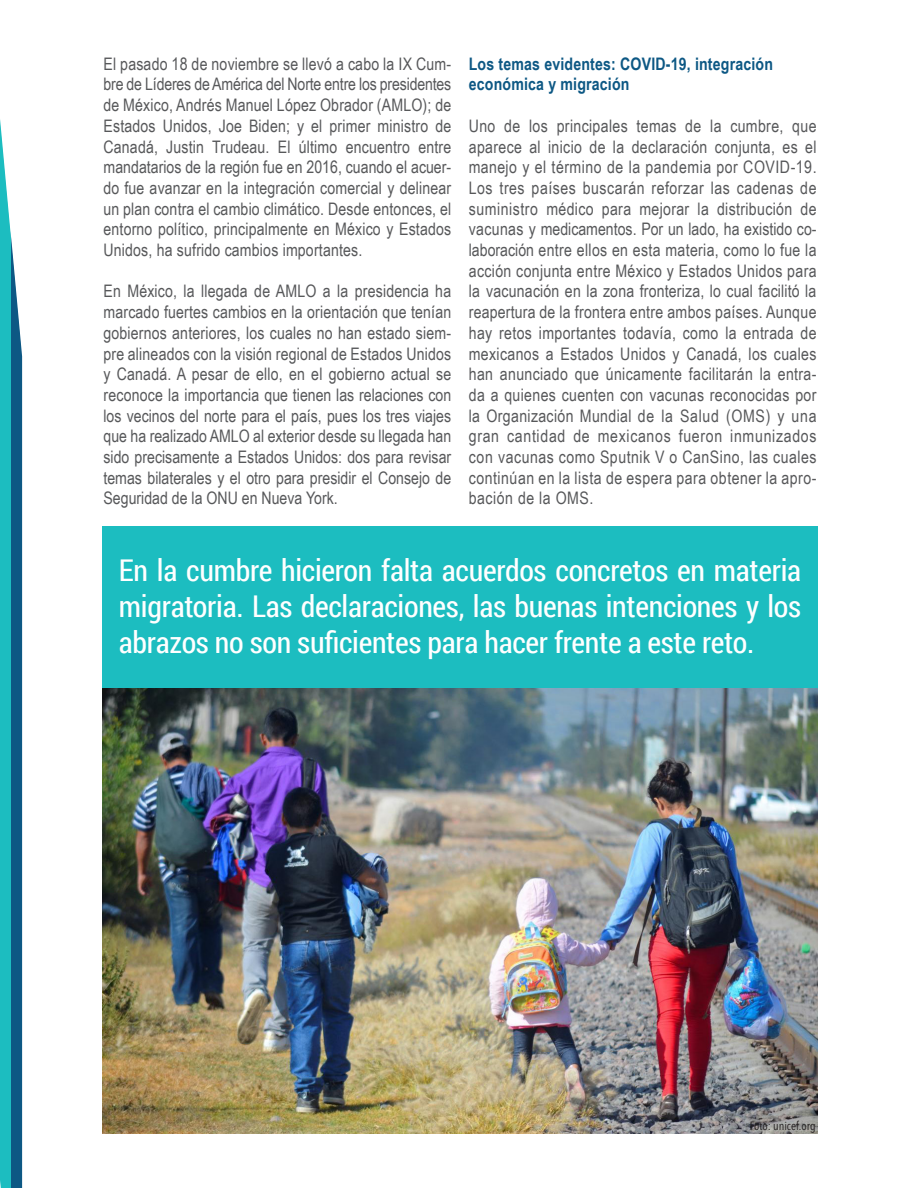
<style>
.page{position:relative;width:918px;height:1188px;background:#fff}
.page>*{position:absolute;margin:0;border:0;box-sizing:border-box;transform-origin:0 0}
.t1{font:30px/36px "Roboto Condensed";letter-spacing:-.01em;color:#fff;text-align:justify}
.t2{font:17.25px/20.7px "Arial Narrow";letter-spacing:.01em;color:#57585a;text-align:justify}
.t3{font:700 17.25px/20.7px "Arial Narrow";letter-spacing:.01em;color:#0d5884}
.t4{font:12px "Avenir Next Condensed";color:#231f20}
</style>
<div class="page">
<svg style="left:0;top:119px;width:22px;height:1069px;background:#2e9aad"></svg>
<div style="left:102px;top:526px;width:716px;height:163px;background:#1cbdc0"></div>
<img style="left:102px;top:689px;width:716px;height:445px">
<p class="t2" style="left:104px;top:53px;width:349px">El pasado 18 de noviembre se llevó a cabo la IX Cum&shy;bre de Líderes de América del Norte entre los presidentes de México, Andrés Manuel López Obrador (AMLO); de Estados Unidos, Joe Biden; y el primer ministro de Canadá, Justin Trudeau. El último encuentro entre mandatarios de la región fue en 2016, cuando el acuer&shy;do fue avanzar en la integración comercial y delinear un plan contra el cambio climático. Desde entonces, el entorno político, principalmente en México y Estados Unidos, ha sufrido cambios importantes.</p>
<p class="t2" style="left:104px;top:280px;width:349px">En México, la llegada de AMLO a la presidencia ha marcado fuertes cambios en la orientación que tenían gobiernos anteriores, los cuales no han estado siem&shy;pre alineados con la visión regional de Estados Unidos y Canadá. A pesar de ello, en el gobierno actual se reconoce la importancia que tienen las relaciones con los vecinos del norte para el país, pues los tres viajes que ha realizado AMLO al exterior desde su llegada han sido precisamente a Estados Unidos: dos para revisar temas bilaterales y el otro para presidir el Consejo de Seguridad de la ONU en Nueva York.</p>
<p class="t3" style="left:469px;top:52px;width:306px">Los temas evidentes: COVID-19, integración económica y migración</p>
<p class="t2" style="left:469px;top:115px;width:349px">Uno de los principales temas de la cumbre, que aparece al inicio de la declaración conjunta, es el manejo y el término de la pandemia por COVID-19.<br>Los tres países buscarán reforzar las cadenas de suministro médico para mejorar la distribución de vacunas y medicamentos. Por un lado, ha existido co&shy;laboración entre ellos en esta materia, como lo fue la acción conjunta entre México y Estados Unidos para la vacunación en la zona fronteriza, lo cual facilitó la reapertura de la frontera entre ambos países. Aunque hay retos importantes todavía, como la entrada de mexicanos a Estados Unidos y Canadá, los cuales han anunciado que únicamente facilitarán la entra&shy;da a quienes cuenten con vacunas reconocidas por la Organización Mundial de la Salud (OMS) y una gran cantidad de mexicanos fueron inmunizados con vacunas como Sputnik V o CanSino, las cuales continúan en la lista de espera para obtener la apro&shy;bación de la OMS.</p>
<p class="t1" style="left:119px;top:551px;width:684px">En la cumbre hicieron falta acuerdos concretos en materia migratoria. Las declaraciones, las buenas intenciones y los abrazos no son suficientes para hacer frente a este reto.</p>
<p class="t4" style="left:750px;top:1116px;width:67px">Foto: unicef.org</p>
</div>
